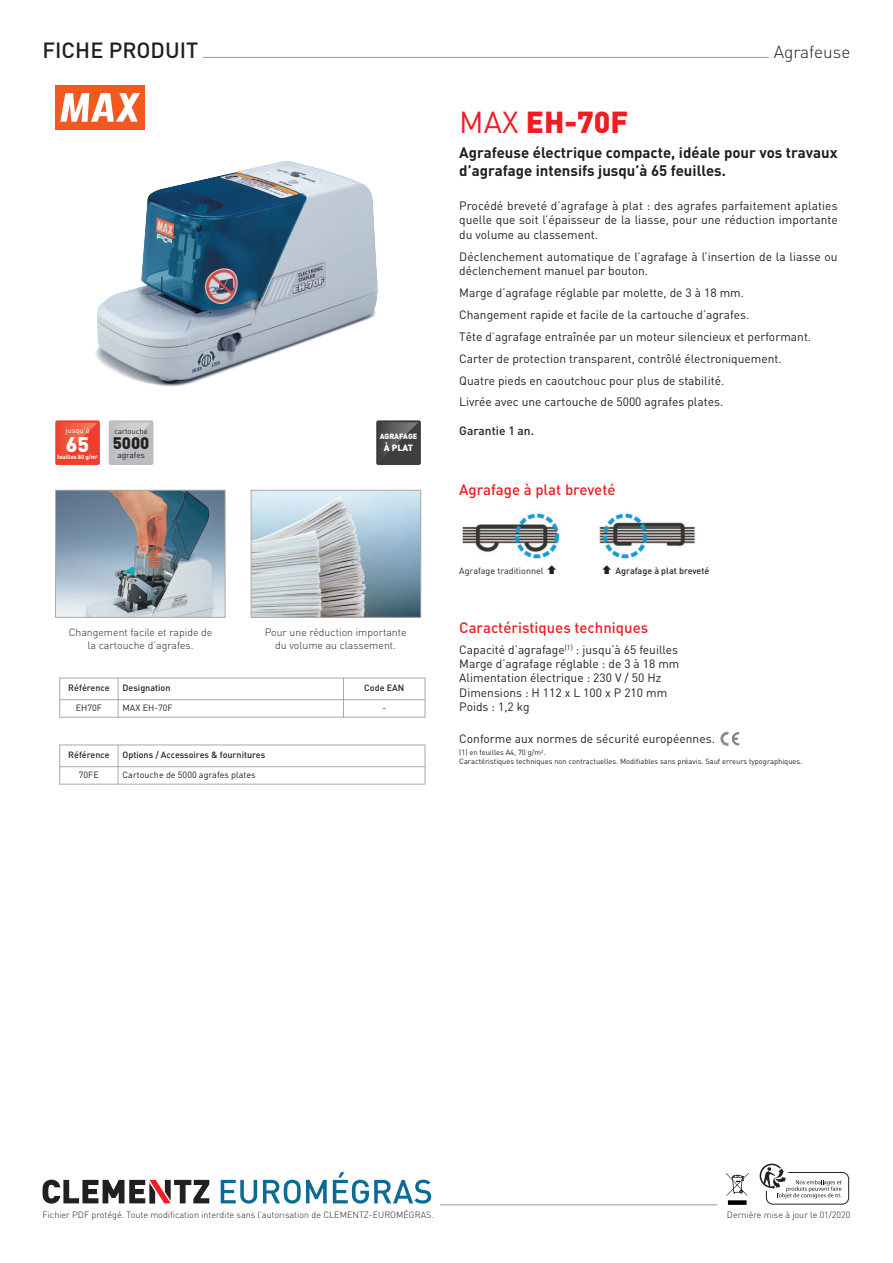
<style>
.page{position:relative;width:893px;height:1263px;background:#fff}
.page>*{position:absolute;margin:0;border:0;box-sizing:border-box;transform-origin:0 0}
.t1{font:900 30px "DIN";color:#ee1d23}
.t2{font:500 21.75px "DIN";color:#231f20}
.t3{font:900 21px "DIN";color:#fff}
.t4{font:300 17.25px "DIN";color:#231f20}
.t5{font:900 16.5px "DIN";color:#231f20}
.t6{font:700 15px/18px "DIN";color:#231f20}
.t7{font:500 15px "DIN";color:#ee1d23}
.t8{font:12px/14.4px "DIN";color:#231f20}
.t9{font:500 12px "DIN";color:#231f20}
.t10{font:300 10.5px/12.6px "DIN";color:#231f20;text-align:center}
.t11{font:300 9px "DIN";color:#231f20}
.t12{font:500 9px "DIN";color:#231f20}
.t13{font:9px "DIN";color:#231f20}
.t14{font:900 9px "DIN";color:#fff}
.t15{font:8.25px "DIN";color:#231f20}
.t16{font:7.5px/9px "DIN";color:#231f20}
.t17{font:900 7.5px "DIN";color:#fff}
.t18{font:7.5px "DIN";color:#fff}
.t19{font:700 6px "DIN";letter-spacing:-.025em;color:#fff}
.s1{font-weight:400}
</style>
<div class="page">
<svg style="left:221px;top:1180px;width:36px;height:23px"></svg>
<svg style="left:263px;top:1180px;width:64px;height:23px"></svg>
<svg style="left:333px;top:1172px;width:98px;height:31px"></svg>
<svg style="left:43px;top:1180px;width:166px;height:23px"></svg>
<svg style="left:760px;top:1163px;width:89px;height:41px"></svg>
<svg style="left:726px;top:1173px;width:23px;height:32px"></svg>
<hr style="left:440px;top:1204px;width:277px;height:1px;background:#939598">
<img style="left:95px;top:161px;width:284px;height:226px">
<img style="left:57px;top:492px;width:166px;height:124px">
<div style="left:55px;top:490px;width:170px;height:128px;border:1px solid #a8a9ad"></div>
<img style="left:253px;top:492px;width:166px;height:124px">
<div style="left:251px;top:490px;width:170px;height:128px;border:1px solid #a8a9ad"></div>
<div style="left:55px;top:85px;width:90px;height:45px;background:#f15921"></div>
<svg style="left:60px;top:93px;width:80px;height:29px"></svg>
<hr style="left:203px;top:57px;width:566px;height:1px;background:#939598">
<hr style="left:59px;top:678px;width:1px;height:39px;background:#a8a9ad">
<hr style="left:118px;top:678px;width:1px;height:39px;background:#a8a9ad">
<hr style="left:343px;top:678px;width:1px;height:39px;background:#a8a9ad">
<hr style="left:425px;top:678px;width:1px;height:39px;background:#a8a9ad">
<hr style="left:60px;top:678px;width:365px;height:1px;background:#a8a9ad">
<hr style="left:60px;top:699px;width:365px;height:1px;background:#a8a9ad">
<hr style="left:60px;top:717px;width:365px;height:1px;background:#a8a9ad">
<svg style="left:721px;top:732px;width:18px;height:13px"></svg>
<hr style="left:59px;top:745px;width:1px;height:39px;background:#a8a9ad">
<hr style="left:118px;top:745px;width:1px;height:39px;background:#a8a9ad">
<hr style="left:425px;top:745px;width:1px;height:39px;background:#a8a9ad">
<hr style="left:60px;top:745px;width:365px;height:1px;background:#a8a9ad">
<hr style="left:60px;top:766px;width:365px;height:1px;background:#a8a9ad">
<hr style="left:60px;top:784px;width:365px;height:1px;background:#a8a9ad">
<img style="left:459px;top:513px;width:237px;height:46px">
<div style="left:55px;top:420px;width:45px;height:45px;background:#ef3e2e;border-radius:2px"></div>
<svg style="left:62px;top:422px;width:35px;height:35px"></svg>
<div style="left:109px;top:420px;width:44px;height:45px;background:#bcbdc0;border-radius:2px"></div>
<div style="left:111px;top:422px;width:40px;height:41px;background:linear-gradient(to bottom,#cbccce,#b9babd)"></div>
<div style="left:376px;top:420px;width:45px;height:45px;background:#3e3e3f;border-radius:2px"></div>
<svg style="left:383px;top:422px;width:35px;height:35px"></svg>
<h2 class="t2" style="left:43px;top:37px;width:157px">FICHE PRODUIT</h2>
<h3 class="t4" style="left:774px;top:42px;width:78px">Agrafeuse</h3>
<p class="t18" style="left:66px;top:426px;width:26px">jusqu’à</p>
<h3 class="t3" style="left:66px;top:432px;width:25px">65</h3>
<p class="t19" style="left:57px;top:454px;width:42px">feuilles 80 g/m<sup>2</sup></p>
<p class="t16" style="left:115px;top:426px;width:35px">cartouche</p>
<h3 class="t5" style="left:113px;top:434px;width:38px">5000</h3>
<p class="t15" style="left:117px;top:450px;width:29px">agrafes</p>
<p class="t17" style="left:380px;top:432px;width:39px">AGRAFAGE</p>
<p class="t14" style="left:384px;top:443px;width:31px">À PLAT</p>
<p class="t10" style="left:69px;top:625px;width:145px">Changement facile et rapide de la cartouche d’agrafes.</p>
<p class="t10" style="left:265px;top:625px;width:143px">Pour une réduction importante du volume au classement.</p>
<p class="t12" style="left:68px;top:683px;width:43px">Référence</p>
<p class="t12" style="left:123px;top:683px;width:49px">Designation</p>
<p class="t12" style="left:364px;top:683px;width:42px">Code EAN</p>
<p class="t13" style="left:76px;top:702px;width:28px">EH70F</p>
<p class="t13" style="left:123px;top:702px;width:52px">MAX EH-70F</p>
<p class="t13" style="left:382px;top:702px;width:5px">-</p>
<p class="t12" style="left:68px;top:749px;width:43px">Référence</p>
<p class="t12" style="left:123px;top:749px;width:144px">Options / Accessoires &amp; fournitures</p>
<p class="t13" style="left:79px;top:769px;width:22px">70FE</p>
<p class="t13" style="left:123px;top:769px;width:135px">Cartouche de 5000 agrafes plates</p>
<h1 class="t1" style="left:459px;top:105px;width:171px"><span class="s1">MAX</span> EH-70F</h1>
<p class="t6" style="left:459px;top:143px;width:380px">Agrafeuse électrique compacte, idéale pour vos travaux d’agrafage intensifs jusqu’à 65 feuilles.</p>
<p class="t8" style="left:459px;top:198px;width:380px;text-align:justify">Procédé breveté d’agrafage à plat : des agrafes parfaitement aplaties quelle que soit l’épaisseur de la liasse, pour une réduction importante du volume au classement.</p>
<p class="t8" style="left:459px;top:249px;width:380px">Déclenchement automatique de l’agrafage à l’insertion de la liasse ou déclenchement manuel par bouton.</p>
<p class="t8" style="left:459px;top:281px;width:353px;line-height:21.9px">Marge d’agrafage réglable par molette, de 3 à 18 mm.<br>Changement rapide et facile de la cartouche d’agrafes.<br>Tête d’agrafage entraînée par un moteur silencieux et performant.<br>Carter de protection transparent, contrôlé électroniquement.<br>Quatre pieds en caoutchouc pour plus de stabilité.<br>Livrée avec une cartouche de 5000 agrafes plates.</p>
<p class="t9" style="left:459px;top:424px;width:76px">Garantie 1 an.</p>
<p class="t7" style="left:459px;top:480px;width:158px">Agrafage à plat breveté</p>
<p class="t13" style="left:459px;top:565px;width:86px">Agrafage traditionnel</p>
<p class="t12" style="left:616px;top:565px;width:95px">Agrafage à plat breveté</p>
<p class="t7" style="left:459px;top:619px;width:191px">Caractéristiques techniques</p>
<p class="t8" style="left:459px;top:642px;width:222px">Capacité d’agrafage<sup>(1)</sup> : jusqu’à 65 feuilles Marge d’agrafage réglable : de 3 à 18 mm Alimentation électrique : 230 V / 50 Hz Dimensions : H 112 x L 100 x P 210 mm Poids : 1,2 kg</p>
<p class="t8" style="left:459px;top:731px;width:257px">Conforme aux normes de sécurité européennes.</p>
<p class="t16" style="left:459px;top:748px;width:344px">(1) en feuilles A4, 70 g/m<sup>2</sup>.<br>Caractéristiques techniques non contractuelles. Modifiables sans préavis. Sauf erreurs typographiques.</p>
<p class="t11" style="left:43px;top:1210px;width:393px">Fichier PDF protégé. Toute modification interdite sans l’autorisation de CLEMENTZ-EUROMÉGRAS.</p>
<p class="t11" style="left:727px;top:1210px;width:125px">Dernière mise à jour le 01/2020</p>
</div>
